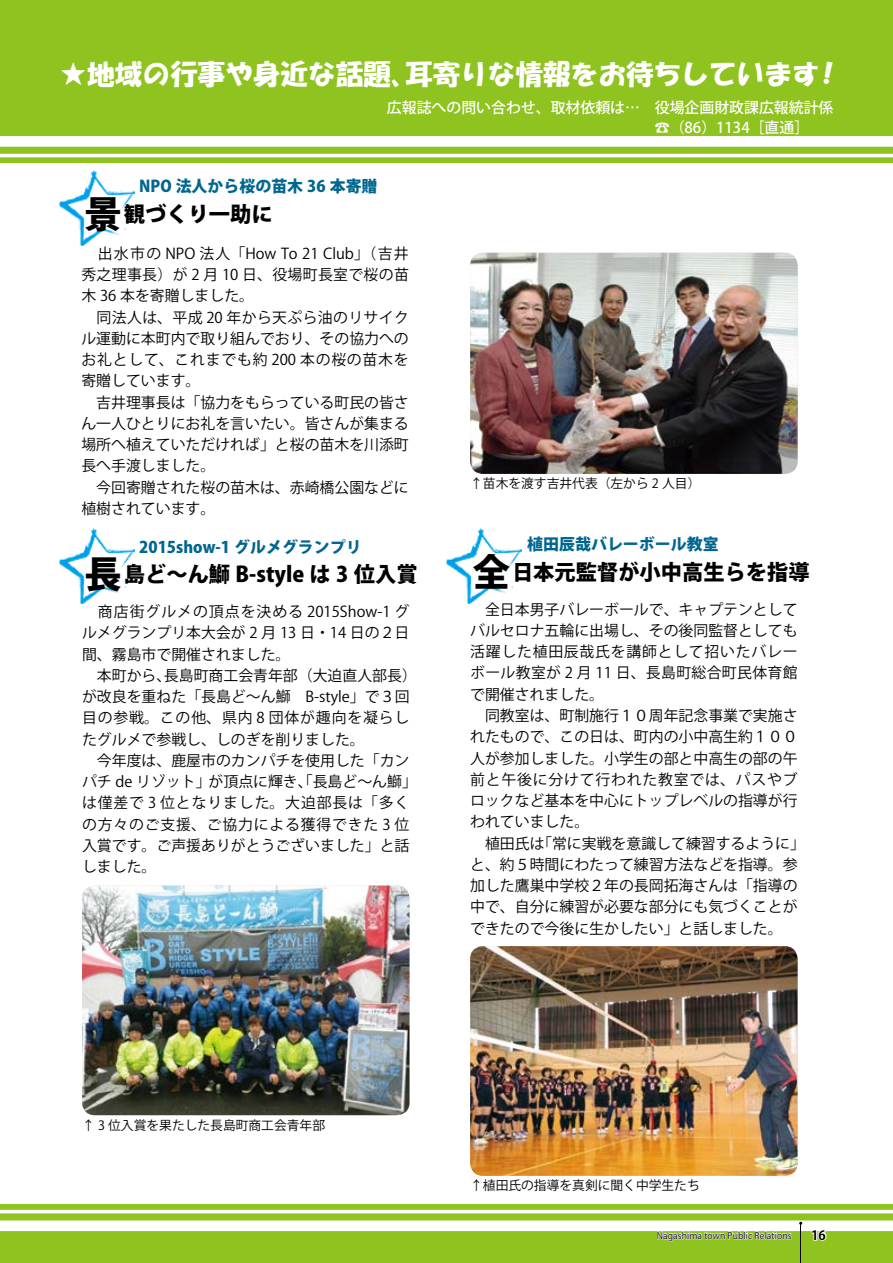
<style>
.page{position:relative;width:893px;height:1263px;background:#fff}
.page>*{position:absolute;margin:0;border:0;box-sizing:border-box;transform-origin:0 0}
.t1{font:27.6px "HGS Soei Kakupoptai";color:#fff}
.t2{font:800 21.3px "Koz Go Pro";color:#000}
.t3{font:800 15.9px "Koz Go Pro";color:#00668f}
.t4{font:14.85px/21.3px "Koz Go Pro";color:#000}
.t5{font:500 14.85px "Koz Go Pro";color:#fff}
.t6{font:12.75px "Koz Go Pro";color:#000}
.t7{font:700 12.75px "Koz Go Pro";color:#000}
.t8{font:9px "Koz Go Pro";color:#000}
.s1{font-size:37.2px}
</style>
<div class="page">
<div style="left:0;top:1204px;width:893px;height:59px;background:#8fc31f"></div>
<hr style="left:0;top:1210px;width:893px;height:3px;background:#fff">
<div style="left:0;top:1220px;width:893px;height:11px;background:#fff"></div>
<div style="left:0;top:0;width:893px;height:163px;background:#8fc31f"></div>
<div style="left:0;top:136px;width:893px;height:11px;background:#fff"></div>
<hr style="left:0;top:154px;width:893px;height:3px;background:#fff">
<img style="left:446px;top:528px;width:76px;height:76px">
<img style="left:60px;top:170px;width:75px;height:75px">
<img style="left:60px;top:528px;width:75px;height:76px">
<img style="left:470px;top:253px;width:328px;height:221px">
<img style="left:470px;top:946px;width:328px;height:230px">
<img style="left:82px;top:885px;width:327px;height:230px">
<svg style="left:810px;top:1231px;width:18px;height:10px"></svg>
<hr style="left:800px;top:1223px;width:1px;height:40px;background:#000">
<svg style="left:657px;top:1231px;width:135px;height:11px"></svg>
<h1 class="t1" style="left:60px;top:60px;width:775px">★地域の行事や身近な話題、耳寄りな情報をお待ちしています !</h1>
<p class="t5" style="left:387px;top:98px;width:448px">広報誌への問い合わせ、取材依頼は…　役場企画財政課広報統計係</p>
<p class="t3" style="left:139px;top:176px;width:240px">NPO 法人から桜の苗木 36 本寄贈</p>
<h2 class="t2" style="left:85px;top:200px;width:190px"><span class="s1">景</span>観づくり一助に</h2>
<p class="t4" style="left:81px;top:243px;width:329px">　出水市の NPO 法人「How To 21 Club」（吉井秀之理事長）が 2 月 10 日、役場町長室で桜の苗木 36 本を寄贈しました。<br>　同法人は、平成 20 年から天ぷら油のリサイクル運動に本町内で取り組んでおり、その協力へのお礼として、これまでも約 200 本の桜の苗木を寄贈しています。<br>　吉井理事長は「協力をもらっている町民の皆さん一人ひとりにお礼を言いたい。皆さんが集まる場所へ植えていただければ」と桜の苗木を川添町長へ手渡しました。<br>　今回寄贈された桜の苗木は、赤崎橋公園などに植樹されています。</p>
<p class="t3" style="left:139px;top:536px;width:224px">2015show-1 グルメグランプリ</p>
<h2 class="t2" style="left:85px;top:560px;width:334px"><span class="s1">長</span>島ど～ん鰤 B-style は 3 位入賞</h2>
<p class="t4" style="left:82px;top:601px;width:336px">　商店街グルメの頂点を決める 2015Show-1 グルメグランプリ本大会が 2 月 13 日・14 日の２日間、霧島市で開催されました。<br>　本町から、長島町商工会青年部（大迫直人部長）が改良を重ねた「長島ど～ん鰤　B-style」で３回目の参戦。この他、県内 8 団体が趣向を凝らしたグルメで参戦し、しのぎを削りました。<br>　今年度は、鹿屋市のカンパチを使用した「カンパチ de リゾット」が頂点に輝き、「長島ど～ん鰤」は僅差で 3 位となりました。大迫部長は「多くの方々のご支援、ご協力による獲得できた 3 位入賞です。ご声援ありがとうございました」と話しました。</p>
<p class="t6" style="left:470px;top:475px;width:232px">↑苗木を渡す吉井代表（左から 2 人目）</p>
<p class="t3" style="left:527px;top:534px;width:193px">植田辰哉バレーボール教室</p>
<h2 class="t2" style="left:473px;top:558px;width:338px"><span class="s1">全</span>日本元監督が小中高生らを指導</h2>
<p class="t4" style="left:470px;top:599px;width:336px">　全日本男子バレーボールで、キャプテンとしてバルセロナ五輪に出場し、その後同監督としても活躍した植田辰哉氏を講師として招いたバレーボール教室が 2 月 11 日、長島町総合町民体育館で開催されました。<br>　同教室は、町制施行１０周年記念事業で実施されたもので、この日は、町内の小中高生約１００人が参加しました。小学生の部と中高生の部の午前と午後に分けて行われた教室では、パスやブロックなど基本を中心にトップレベルの指導が行われていました。<br>　植田氏は「常に実戦を意識して練習するように」と、約５時間にわたって練習方法などを指導。参加した鷹巣中学校２年の長岡拓海さんは「指導の中で、自分に練習が必要な部分にも気づくことができたので今後に生かしたい」と話しました。</p>
<p class="t6" style="left:82px;top:1117px;width:245px">↑ 3 位入賞を果たした長島町商工会青年部</p>
<p class="t6" style="left:470px;top:1177px;width:231px">↑植田氏の指導を真剣に聞く中学生たち</p>
<p class="t8" style="left:657px;top:1230px;width:136px">Nagashima town Public Relations</p>
<p class="t7" style="left:811px;top:1227px;width:16px">16</p>
</div>
